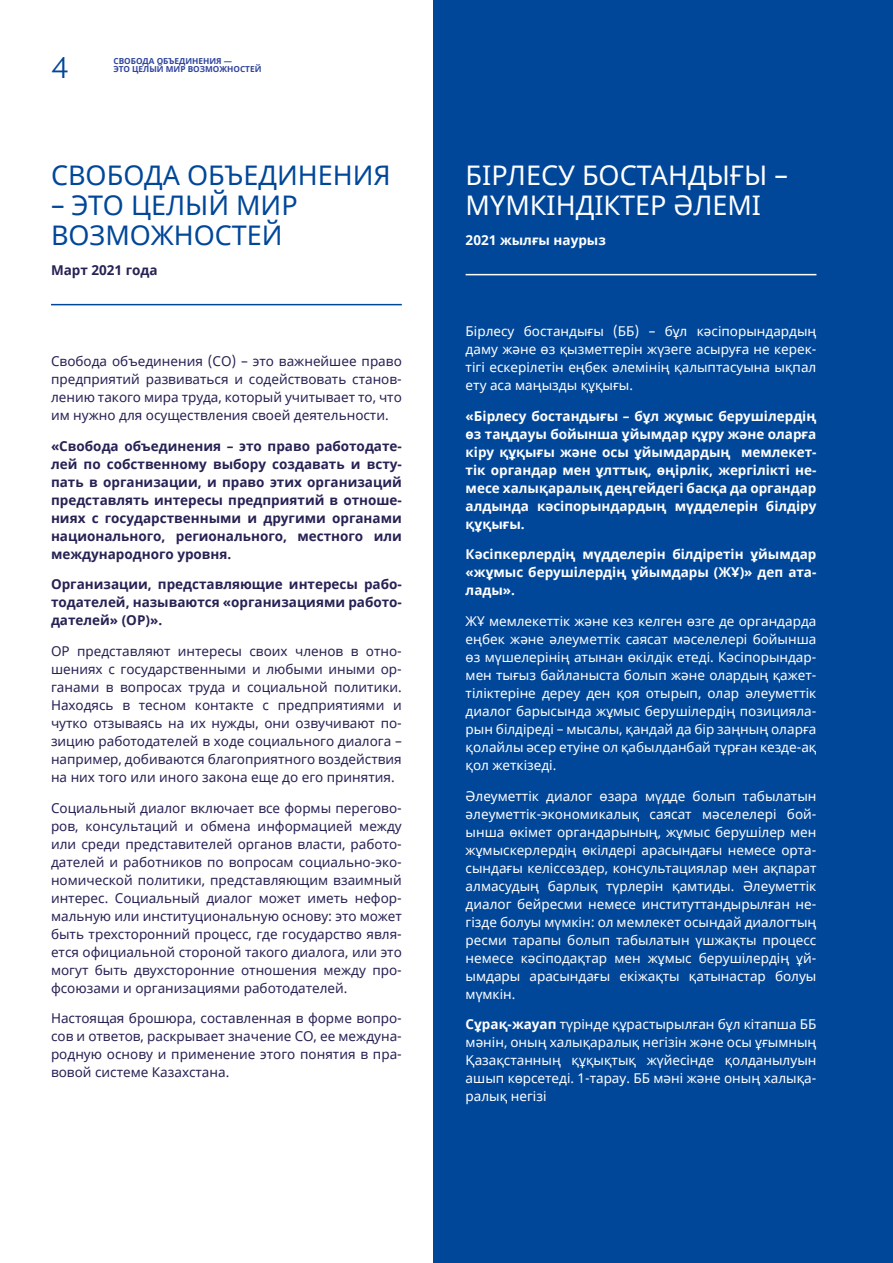
<style>
.page{position:relative;width:893px;height:1263px;background:#fff}
.page>*{position:absolute;margin:0;border:0;box-sizing:border-box;transform-origin:0 0}
.t1{font:300 30px "Overpass";color:#004799}
.t2{font:27px/30px "Noto Sans";color:#004799}
.t3{font:27px/30px "Noto Sans";color:#fff}
.t4{font:13.5px/18px "Noto Sans";color:#fff;text-align:justify}
.t5{font:13.5px/18px "Noto Sans";color:#272254;text-align:justify}
.t6{font:700 13.5px/18px "Noto Sans";color:#272254;text-align:justify}
.t7{font:700 13.5px/18px "Noto Sans";color:#fff;text-align:justify}
.t8{font:700 8.25px/8.2px "Noto Sans";color:#30459e}
.s1{font-weight:700}
</style>
<div class="page">
<div style="left:434px;top:0;width:459px;height:1263px;background:#004799"></div>
<hr style="left:51px;top:304px;width:351px;height:1px;background:#004799">
<hr style="left:466px;top:274px;width:350px;height:1px;background:#fff">
<h1 class="t1" style="left:51px;top:46px;width:19px">4</h1>
<p class="t8" style="left:113px;top:57px;width:150px">СВОБОДА ОБЪЕДИНЕНИЯ —<br>ЭТО ЦЕЛЫЙ МИР ВОЗМОЖНОСТЕЙ</p>
<h2 class="t2" style="left:51px;top:162px;width:341px">СВОБОДА ОБЪЕДИНЕНИЯ</h2>
<h2 class="t2" style="left:51px;top:192px;width:248px">– ЭТО ЦЕЛЫЙ МИР<br>ВОЗМОЖНОСТЕЙ</h2>
<p class="t6" style="left:51px;top:261px;width:108px">Март 2021 года</p>
<p class="t5" style="left:51px;top:352px;width:352px">Свобода объединения (СО) – это важнейшее право предприятий развиваться и содействовать станов&shy;лению такого мира труда, который учитывает то, что им нужно для осуществления своей деятельности.</p>
<p class="t6" style="left:51px;top:436px;width:352px">«Свобода объединения – это право работодате&shy;лей по собственному выбору создавать и всту&shy;пать в организации, и право этих организаций представлять интересы предприятий в отноше&shy;ниях с государственными и другими органами национального, регионального, местного или международного уровня.</p>
<p class="t6" style="left:51px;top:575px;width:352px">Организации, представляющие интересы рабо&shy;тодателей, называются «организациями работо&shy;дателей» (ОР)».</p>
<p class="t5" style="left:51px;top:643px;width:352px">ОР представляют интересы своих членов в отно&shy;шениях с государственными и любыми иными ор&shy;ганами в вопросах труда и социальной политики.<br>Находясь в тесном контакте с предприятиями и чутко отзываясь на их нужды, они озвучивают по&shy;зицию работодателей в ходе социального диалога – например, добиваются благоприятного воздействия на них того или иного закона еще до его принятия.</p>
<p class="t5" style="left:51px;top:799px;width:352px">Социальный диалог включает все формы перегово&shy;ров, консультаций и обмена информацией между или среди представителей органов власти, работо&shy;дателей и работников по вопросам социально-эко&shy;номической политики, представляющим взаимный интерес. Социальный диалог может иметь нефор&shy;мальную или институциональную основу: это может быть трехсторонний процесс, где государство явля&shy;ется официальной стороной такого диалога, или это могут быть двухсторонние отношения между про&shy;фсоюзами и организациями работодателей.</p>
<p class="t5" style="left:51px;top:1010px;width:352px">Настоящая брошюра, составленная в форме вопро&shy;сов и ответов, раскрывает значение СО, ее междуна&shy;родную основу и применение этого понятия в пра&shy;вовой системе Казахстана.</p>
<h2 class="t3" style="left:466px;top:162px;width:324px">БІРЛЕСУ БОСТАНДЫҒЫ –<br>МҮМКІНДІКТЕР ӘЛЕМІ</h2>
<p class="t7" style="left:466px;top:231px;width:142px">2021 жылғы наурыз</p>
<p class="t4" style="left:466px;top:322px;width:352px">Бірлесу бостандығы (ББ) – бұл кәсіпорындардың даму және өз қызметтерін жүзеге асыруға не керек&shy;тігі ескерілетін еңбек әлемінің қалыптасуына ықпал ету аса маңызды құқығы.</p>
<p class="t7" style="left:466px;top:406px;width:352px">«Бірлесу бостандығы – бұл жұмыс берушілердің өз таңдауы бойынша ұйымдар құру және оларға кіру құқығы және осы ұйымдардың мемлекет&shy;тік органдар мен ұлттық, өңірлік, жергілікті не&shy;месе халықаралық деңгейдегі басқа да органдар алдында кәсіпорындардың мүдделерін білдіру құқығы.</p>
<p class="t7" style="left:466px;top:545px;width:352px">Кәсіпкерлердің мүдделерін білдіретін ұйымдар «жұмыс берушілердің ұйымдары (ЖҰ)» деп ата&shy;лады».</p>
<p class="t4" style="left:466px;top:613px;width:352px">ЖҰ мемлекеттік және кез келген өзге де органдарда еңбек және әлеуметтік саясат мәселелері бойынша өз мүшелерінің атынан өкілдік етеді. Кәсіпорындар&shy;мен тығыз байланыста болып және олардың қажет&shy;тіліктеріне дереу ден қоя отырып, олар әлеуметтік диалог барысында жұмыс берушілердің позицияла&shy;рын білдіреді – мысалы, қандай да бір заңның оларға қолайлы әсер етуіне ол қабылданбай тұрған кезде-ақ қол жеткізеді.</p>
<p class="t4" style="left:466px;top:787px;width:352px">Әлеуметтік диалог өзара мүдде болып табылатын әлеуметтік-экономикалық саясат мәселелері бой&shy;ынша өкімет органдарының, жұмыс берушілер мен жұмыскерлердің өкілдері арасындағы немесе орта&shy;сындағы келіссөздер, консультациялар мен ақпарат алмасудың барлық түрлерін қамтиды. Әлеуметтік диалог бейресми немесе институттандырылған не&shy;гізде болуы мүмкін: ол мемлекет осындай диалогтың ресми тарапы болып табылатын үшжақты процесс немесе кәсіподақтар мен жұмыс берушілердің ұй&shy;ымдары арасындағы екіжақты қатынастар болуы мүмкін.</p>
<p class="t4" style="left:466px;top:1016px;width:352px"><span class="s1">Сұрақ-жауап</span> түрінде құрастырылған бұл кітапша ББ мәнін, оның халықаралық негізін және осы ұғымның Қазақстанның құқықтық жүйесінде қолданылуын ашып көрсетеді. 1-тарау. ББ мәні және оның халықа&shy;ралық негізі</p>
</div>
